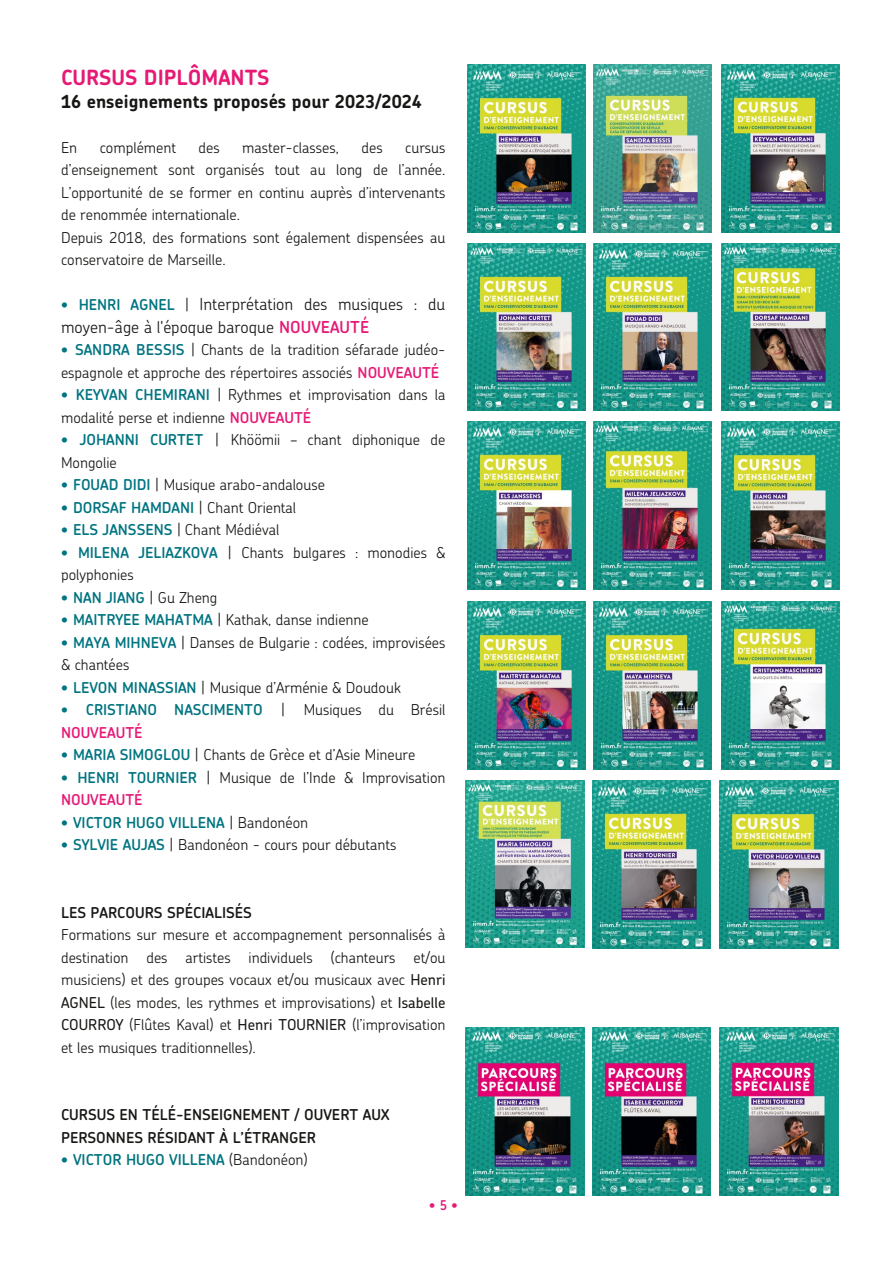
<style>
.page{position:relative;width:893px;height:1263px;background:#fff}
.page>*{position:absolute;margin:0;border:0;box-sizing:border-box;transform-origin:0 0}
.t1{font:700 21px "Chevin";color:#e61a75}
.t2{font:700 18px "Chevin";color:#181715}
.t3{font:300 16.5px/22.5px "Chevin";color:#181715}
.t4{font:300 15px/22.5px "Chevin";color:#181715}
.t5{font:600 15px "Chevin";color:#007480}
.t6{font:600 15px/22.5px "Chevin";color:#181715}
.t7{font:600 15px "Chevin";color:#e61a75}
.t8{font:600 13.5px "Chevin";color:#e61a75}
.s1{font-weight:600;font-size:15px;color:#007480}
.s2{font-size:15px}
.s3{font-weight:600;color:#e61a75}
.s4{font-weight:600;color:#007480}
.s5{font-weight:300;color:#181715}
.s6{font-weight:500}
</style>
<div class="page">
<img style="left:721px;top:65px;width:118px;height:167px">
<img style="left:593px;top:65px;width:119px;height:167px">
<img style="left:467px;top:65px;width:119px;height:167px">
<img style="left:721px;top:243px;width:118px;height:168px">
<img style="left:593px;top:243px;width:119px;height:168px">
<img style="left:467px;top:243px;width:119px;height:168px">
<img style="left:721px;top:422px;width:118px;height:167px">
<img style="left:593px;top:422px;width:119px;height:167px">
<img style="left:467px;top:422px;width:119px;height:167px">
<img style="left:721px;top:602px;width:118px;height:167px">
<img style="left:593px;top:602px;width:119px;height:167px">
<img style="left:467px;top:602px;width:119px;height:167px">
<img style="left:719px;top:780px;width:119px;height:168px">
<img style="left:592px;top:780px;width:118px;height:168px">
<img style="left:466px;top:780px;width:118px;height:168px">
<img style="left:719px;top:1028px;width:119px;height:167px">
<img style="left:592px;top:1028px;width:118px;height:167px">
<img style="left:466px;top:1028px;width:118px;height:167px">
<h1 class="t1" style="left:61px;top:69px;width:210px">CURSUS DIPLÔMANTS</h1>
<p class="t2" style="left:61px;top:94px;width:362px">16 enseignements proposés pour 2023/2024</p>
<p class="t4" style="left:61px;top:138px;width:18px">En</p>
<p class="t4" style="left:100px;top:138px;width:78px">complément</p>
<p class="t4" style="left:199px;top:138px;width:23px">des</p>
<p class="t4" style="left:242px;top:138px;width:98px">master-classes,</p>
<p class="t4" style="left:362px;top:138px;width:23px">des</p>
<p class="t4" style="left:61px;top:138px;width:386px;text-indent:344px">cursus d’enseignement sont organisés tout au long de l’année.<br>L’opportunité de se former en continu auprès d’intervenants de renommée internationale.<br>Depuis 2018, des formations sont également dispensées au conservatoire de Marseille.</p>
<p class="t3" style="left:61px;top:295px;width:386px"><span class="s1">• HENRI AGNEL</span> <span class="s2">|</span> Interprétation des musiques : du moyen-âge à l'époque baroque <span class="s3">NOUVEAUTÉ</span></p>
<p class="t4" style="left:61px;top:340px;width:386px"><span class="s4">• SANDRA BESSIS</span> | Chants de la tradition séfarade judéo&shy;espagnole et approche des répertoires associés <span class="s3">NOUVEAUTÉ</span></p>
<p class="t4" style="left:61px;top:385px;width:386px"><span class="s4">• KEYVAN CHEMIRANI</span> | Rythmes et improvisation dans la modalité perse et indienne <span class="s3">NOUVEAUTÉ</span></p>
<p class="t4" style="left:61px;top:430px;width:386px"><span class="s4">• JOHANNI CURTET</span> | Khöömii – chant diphonique de<br>Mongolie</p>
<p class="t4" style="left:61px;top:475px;width:265px"><span class="s4">• FOUAD DIDI</span> | Musique arabo-andalouse</p>
<p class="t5" style="left:61px;top:501px;width:237px">• DORSAF HAMDANI <span class="s5">| Chant Oriental</span></p>
<p class="t4" style="left:61px;top:520px;width:220px"><span class="s4">• ELS JANSSENS</span> | Chant Médiéval</p>
<p class="t4" style="left:61px;top:543px;width:386px"><span class="s4">• MILENA JELIAZKOVA</span> | Chants bulgares : monodies &amp; polyphonies</p>
<p class="t5" style="left:61px;top:591px;width:158px">• NAN JIANG <span class="s5">| Gu Zheng</span></p>
<p class="t4" style="left:61px;top:610px;width:309px"><span class="s4">• MAITRYEE MAHATMA</span> | Kathak, danse indienne</p>
<p class="t4" style="left:61px;top:633px;width:386px"><span class="s4">• MAYA MIHNEVA</span> | Danses de Bulgarie : codées, improvisées &amp; chantées</p>
<p class="t4" style="left:61px;top:678px;width:341px"><span class="s4">• LEVON MINASSIAN</span> | Musique d’Arménie &amp; Doudouk</p>
<p class="t5" style="left:61px;top:704px;width:203px">• CRISTIANO NASCIMENTO</p>
<p class="t4" style="left:282px;top:700px;width:5px">|</p>
<p class="t4" style="left:304px;top:700px;width:143px">Musiques du Brésil</p>
<p class="t7" style="left:61px;top:726px;width:83px">NOUVEAUTÉ</p>
<p class="t4" style="left:61px;top:745px;width:356px"><span class="s4">• MARIA SIMOGLOU</span> | Chants de Grèce et d’Asie Mineure</p>
<p class="t4" style="left:61px;top:768px;width:386px"><span class="s4">• HENRI TOURNIER</span> | Musique de l’Inde &amp; Improvisation<br><span class="s3">NOUVEAUTÉ</span></p>
<p class="t5" style="left:61px;top:816px;width:249px">• VICTOR HUGO VILLENA <span class="s5">| Bandonéon</span></p>
<p class="t4" style="left:61px;top:835px;width:337px"><span class="s4">• SYLVIE AUJAS</span> | Bandonéon - cours pour débutants</p>
<p class="t6" style="left:61px;top:903px;width:192px">LES PARCOURS SPÉCIALISÉS</p>
<p class="t4" style="left:61px;top:925px;width:386px;text-align:justify">Formations sur mesure et accompagnement personnalisés à destination des artistes individuels (chanteurs et/ou musiciens) et des groupes vocaux et/ou musicaux avec <span class="s6">Henri AGNEL</span> (les modes, les rythmes et improvisations) et <span class="s6">Isabelle COURROY</span> (Flûtes Kaval) et <span class="s6">Henri TOURNIER</span> (l’improvisation et les musiques traditionnelles).</p>
<p class="t6" style="left:61px;top:1105px;width:330px">CURSUS EN TÉLÉ-ENSEIGNEMENT / OUVERT AUX<br>PERSONNES RÉSIDANT À L’ÉTRANGER</p>
<p class="t5" style="left:61px;top:1154px;width:248px">• VICTOR HUGO VILLENA <span class="s5">(Bandonéon)</span></p>
<p class="t8" style="left:429px;top:1200px;width:31px">•5•</p>
</div>
